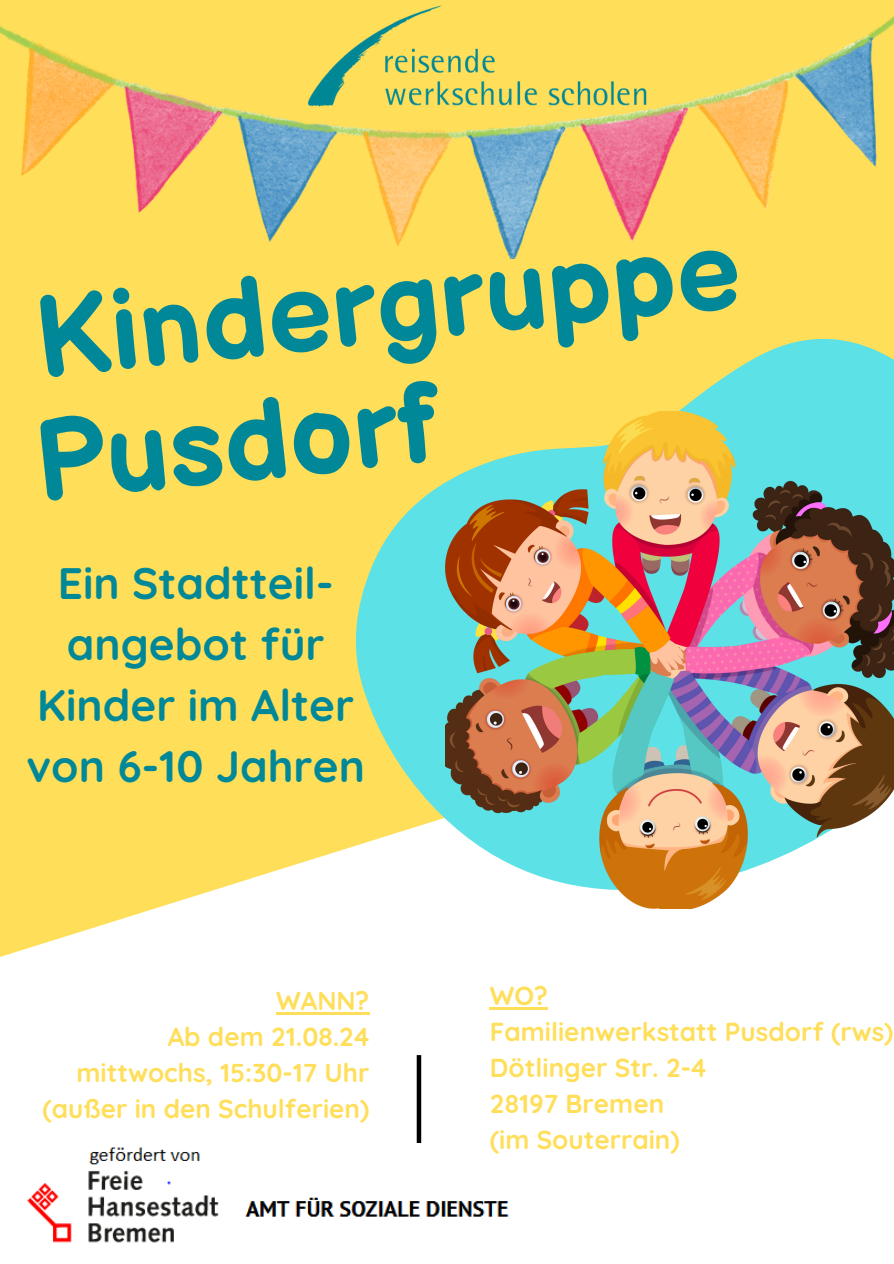
<style>
.page{position:relative;width:894px;height:1264px;background:#fff}
.page>*{position:absolute;margin:0;border:0;box-sizing:border-box;transform-origin:0 0}
.t1{font:700 112.5px "Balsamiq Sans";color:#008898}
.t2{font:700 44.1px/60.8px "Quicksand";color:#008898;text-align:center}
.t3{font:700 26.1px "Quicksand";color:#ffde59}
</style>
<div class="page">
<div style="left:0;top:0;width:893px;height:1263px;background:#ffde59"></div>
<div style="left:0;top:847px;width:893px;height:416px;background:#fff"></div>
<svg style="left:350px;top:338px;width:543px;height:553px"></svg>
<div style="left:416px;top:1055px;width:5px;height:88px;background:#000"></div>
<div style="left:29px;top:959px;width:79px;height:66px;background:#fff"></div>
<img style="left:23px;top:1143px;width:489px;height:102px">
<img style="left:0;top:5px;width:893px;height:254px">
<img style="left:445px;top:411px;width:448px;height:497px">
<hr style="left:276px;top:1012px;width:93px;height:2px;background:#ffde59">
<hr style="left:490px;top:1007px;width:58px;height:2px;background:#ffde59">
<p class="t1" style="left:29px;top:278px;width:709px;rotate:-6deg">Kindergruppe</p>
<h1 class="t1" style="left:29px;top:401px;width:407px;rotate:-6deg">Pusdorf</h1>
<p class="t2" style="left:27px;top:552px;width:340px">Ein Stadtteil&shy;angebot für<br>Kinder im Alter von 6-10 Jahren</p>
<p class="t3" style="left:276px;top:983px;width:95px">WANN?</p>
<p class="t3" style="left:168px;top:1019px;width:203px">Ab dem 21.08.24</p>
<h2 class="t3" style="left:76px;top:1055px;width:294px">mittwochs, 15:30-17 Uhr</h2>
<p class="t3" style="left:42px;top:1091px;width:328px">(außer in den Schulferien)</p>
<p class="t3" style="left:490px;top:979px;width:60px">WO?</p>
<p class="t3" style="left:490px;top:1015px;width:405px">Familienwerkstatt Pusdorf (rws)</p>
<p class="t3" style="left:490px;top:1051px;width:218px">Dötlinger Str. 2-4</p>
<p class="t3" style="left:490px;top:1087px;width:176px">28197 Bremen</p>
<p class="t3" style="left:490px;top:1123px;width:191px">(im Souterrain)</p>
</div>
